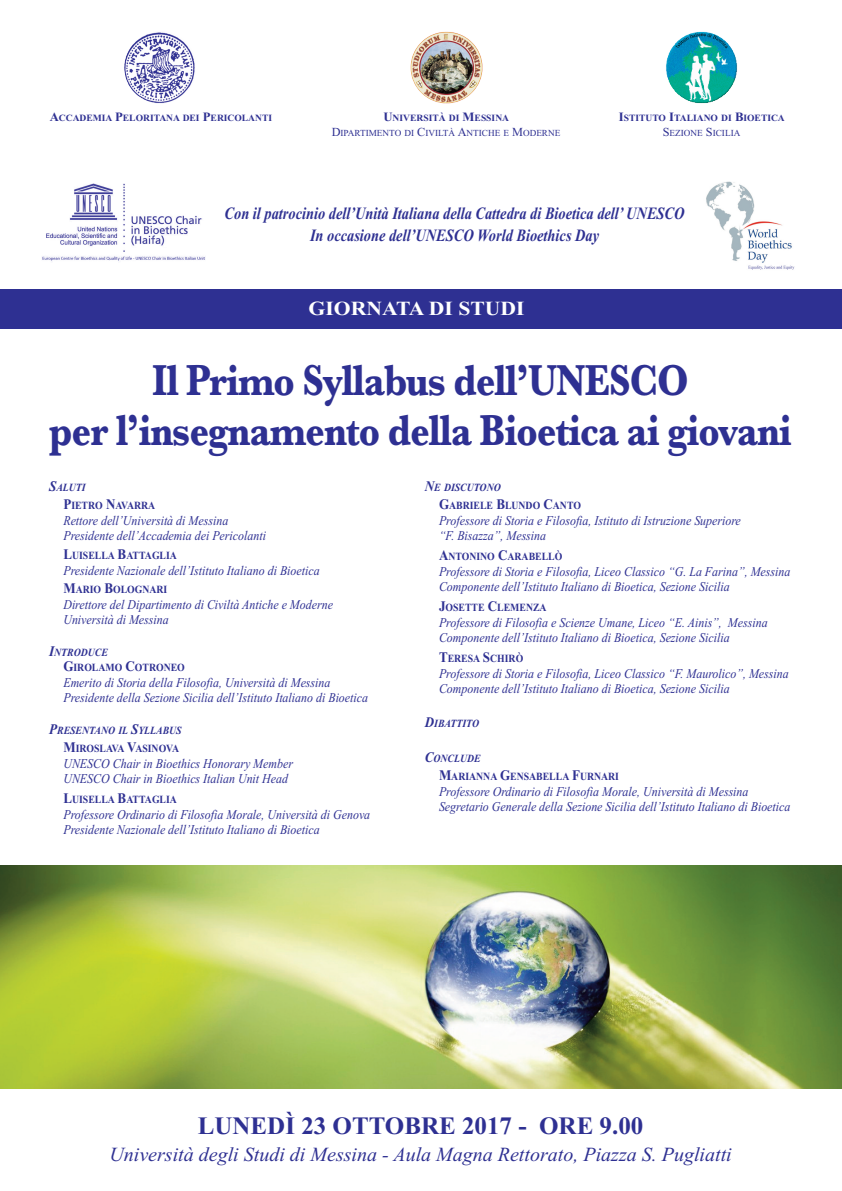
<style>
.page{position:relative;width:842px;height:1191px;background:#fff}
.page>*{position:absolute;margin:0;border:0;box-sizing:border-box;transform-origin:0 0}
.t1{font:700 45px/50.3px "Baskerville";letter-spacing:-.025em;color:#2e3092;text-align:center;scale:.84 1}
.t2{font:700 25px "Times New Roman";color:#2e3092}
.t3{font:italic 20px "Times New Roman";color:#2e3092}
.t4{font:700 20px "Times New Roman";color:#fff;scale:1.08 1}
.t5{font:italic 700 17.2px/21.8px "Times New Roman";color:#2e3092;text-align:center;scale:.84 1}
.t6{font:italic 13.4px/15.3px "Times New Roman";color:#2e3092;scale:.89 1}
.t7{font:700 10.9px/18.5px "Times New Roman";color:#2e3092;scale:.89 1}
.t8{font:italic 700 10.9px/18.5px "Times New Roman";color:#2e3092;text-align:right;scale:.89 1}
.t9{font:700 9.5px "Times New Roman";color:#2e3092}
.t10{font:9.2px "Times New Roman";color:#2e3092}
.s1{font-size:12.7px}
.s2{font-size:12.3px}
.s3{font-style:italic;font-size:14.6px}
.s4{font-style:italic}
.s5{font-size:14.6px}
.s6{font-style:normal;font-size:14.6px}
.s7{font-style:normal}
</style>
<div class="page">
<img style="left:411px;top:31px;width:71px;height:73px;border-radius:50%">
<img style="left:125px;top:31px;width:71px;height:73px;border-radius:50%">
<img style="left:665px;top:31px;width:73px;height:73px;border-radius:50%">
<img style="left:42px;top:184px;width:163px;height:77px">
<img style="left:127px;top:207px;width:78px;height:40px">
<img style="left:706px;top:181px;width:89px;height:89px">
<div style="left:0;top:290px;width:841px;height:39px;background:#2e3092"></div>
<img style="left:0;top:865px;width:841px;height:223px">
<p class="t9" style="left:50px;top:112px;width:224px"><span class="s1">A</span>CCADEMIA <span class="s1">P</span>ELORITANA DEI <span class="s1">P</span>ERICOLANTI</p>
<p class="t9" style="left:619px;top:112px;width:168px"><span class="s1">I</span>STITUTO <span class="s1">I</span>TALIANO DI <span class="s1">B</span>IOETICA</p>
<p class="t10" style="left:663px;top:128px;width:79px"><span class="s2">S</span>EZIONE <span class="s2">S</span>ICILIA</p>
<p class="t9" style="left:383px;top:112px;width:127px"><span class="s1">U</span>NIVERSITÀ DI <span class="s1">M</span>ESSINA</p>
<p class="t10" style="left:332px;top:128px;width:230px"><span class="s2">D</span>IPARTIMENTO DI <span class="s2">C</span>IVILTÀ <span class="s2">A</span>NTICHE E <span class="s2">M</span>ODERNE</p>
<p class="t5" style="left:225px;top:202px;width:549px">Con il patrocinio dell’Unità Italiana della Cattedra di Bioetica dell’ UNESCO<br>In occasione dell’UNESCO World Bioethics Day</p>
<h3 class="t4" style="left:309px;top:296px;width:201px">GIORNATA DI STUDI</h3>
<h1 class="t1" style="left:49px;top:354px;width:885px">Il Primo Syllabus dell’UNESCO<br>per l’insegnamento della Bioetica ai giovani</h1>
<p class="t7" style="left:63px;top:477px;width:105px;text-indent:-14px"><span class="s3">S</span><span class="s4">ALUTI<br></span><span class="s5">P</span>IETRO <span class="s5">N</span>AVARRA</p>
<p class="t6" style="left:63px;top:512px;width:229px">Rettore dell’Università di Messina<br>Presidente dell’Accademia dei Pericolanti</p>
<p class="t7" style="left:63px;top:546px;width:129px"><span class="s5">L</span>UISELLA <span class="s5">B</span>ATTAGLIA</p>
<p class="t6" style="left:63px;top:562px;width:290px">Presidente Nazionale dell’Istituto Italiano di Bioetica</p>
<p class="t7" style="left:63px;top:580px;width:118px"><span class="s5">M</span>ARIO <span class="s5">B</span>OLOGNARI</p>
<p class="t6" style="left:63px;top:596px;width:304px">Direttore del Dipartimento di Civiltà Antiche e Moderne<br>Università di Messina</p>
<p class="t7" style="left:63px;top:644px;width:138px;line-height:15.7px;text-indent:-14px"><span class="s3">I</span><span class="s4">NTRODUCE<br></span><span class="s5">G</span>IROLAMO <span class="s5">C</span>OTRONEO</p>
<p class="t6" style="left:63px;top:674px;width:344px">Emerito di Storia della Filosofia, Università di Messina<br>Presidente della Sezione Sicilia dell’Istituto Italiano di Bioetica</p>
<p class="t8" style="left:49px;top:720px;width:150px"><span class="s5">P</span>RESENTANO IL <span class="s5">S</span>YLLABUS<br><span class="s6">M</span><span class="s7">IROSLAVA</span> <span class="s6">V</span><span class="s7">ASINOVA</span></p>
<p class="t6" style="left:63px;top:755px;width:260px">UNESCO Chair in Bioethics Honorary Member<br>UNESCO Chair in Bioethics Italian Unit Head</p>
<p class="t7" style="left:63px;top:790px;width:129px"><span class="s5">L</span>UISELLA <span class="s5">B</span>ATTAGLIA</p>
<p class="t6" style="left:63px;top:806px;width:346px;line-height:15.7px">Professore Ordinario di Filosofia Morale, Università di Genova<br>Presidente Nazionale dell’Istituto Italiano di Bioetica</p>
<p class="t7" style="left:439px;top:477px;width:161px;text-indent:-14px"><span class="s3">N</span><span class="s4">E DISCUTONO<br></span><span class="s5">G</span>ABRIELE <span class="s5">B</span>LUNDO <span class="s5">C</span>ANTO</p>
<p class="t6" style="left:439px;top:512px;width:341px">Professore di Storia e Filosofia, Istituto di Istruzione Superiore “F. Bisazza”, Messina</p>
<p class="t7" style="left:439px;top:547px;width:140px"><span class="s5">A</span>NTONINO <span class="s5">C</span>ARABELLÒ</p>
<p class="t6" style="left:439px;top:563px;width:396px">Professore di Storia e Filosofia, Liceo Classico “G. La Farina”, Messina<br>Componente dell’Istituto Italiano di Bioetica, Sezione Sicilia</p>
<p class="t7" style="left:439px;top:598px;width:122px"><span class="s5">J</span>OSETTE <span class="s5">C</span>LEMENZA</p>
<p class="t6" style="left:439px;top:614px;width:371px">Professore di Filosofia e Scienze Umane, Liceo “E. Ainis”, Messina<br>Componente dell’Istituto Italiano di Bioetica, Sezione Sicilia</p>
<p class="t7" style="left:439px;top:649px;width:96px"><span class="s5">T</span>ERESA <span class="s5">S</span>CHIRÒ</p>
<p class="t6" style="left:439px;top:665px;width:394px">Professore di Storia e Filosofia, Liceo Classico “F. Maurolico”, Messina<br>Componente dell’Istituto Italiano di Bioetica, Sezione Sicilia</p>
<p class="t8" style="left:425px;top:714px;width:62px"><span class="s5">D</span>IBATTITO</p>
<p class="t7" style="left:439px;top:748px;width:204px;text-indent:-14px"><span class="s3">C</span><span class="s4">ONCLUDE<br></span><span class="s5">M</span>ARIANNA <span class="s5">G</span>ENSABELLA <span class="s5">F</span>URNARI</p>
<p class="t6" style="left:439px;top:783px;width:396px">Professore Ordinario di Filosofia Morale, Università di Messina<br>Segretario Generale della Sezione Sicilia dell’Istituto Italiano di Bioetica</p>
<h2 class="t2" style="left:198px;top:1110px;width:447px">LUNEDÌ 23 OTTOBRE 2017 - ORE 9.00</h2>
<h3 class="t3" style="left:109px;top:1142px;width:624px">Università degli Studi di Messina - Aula Magna Rettorato, Piazza S. Pugliatti</h3>
</div>
